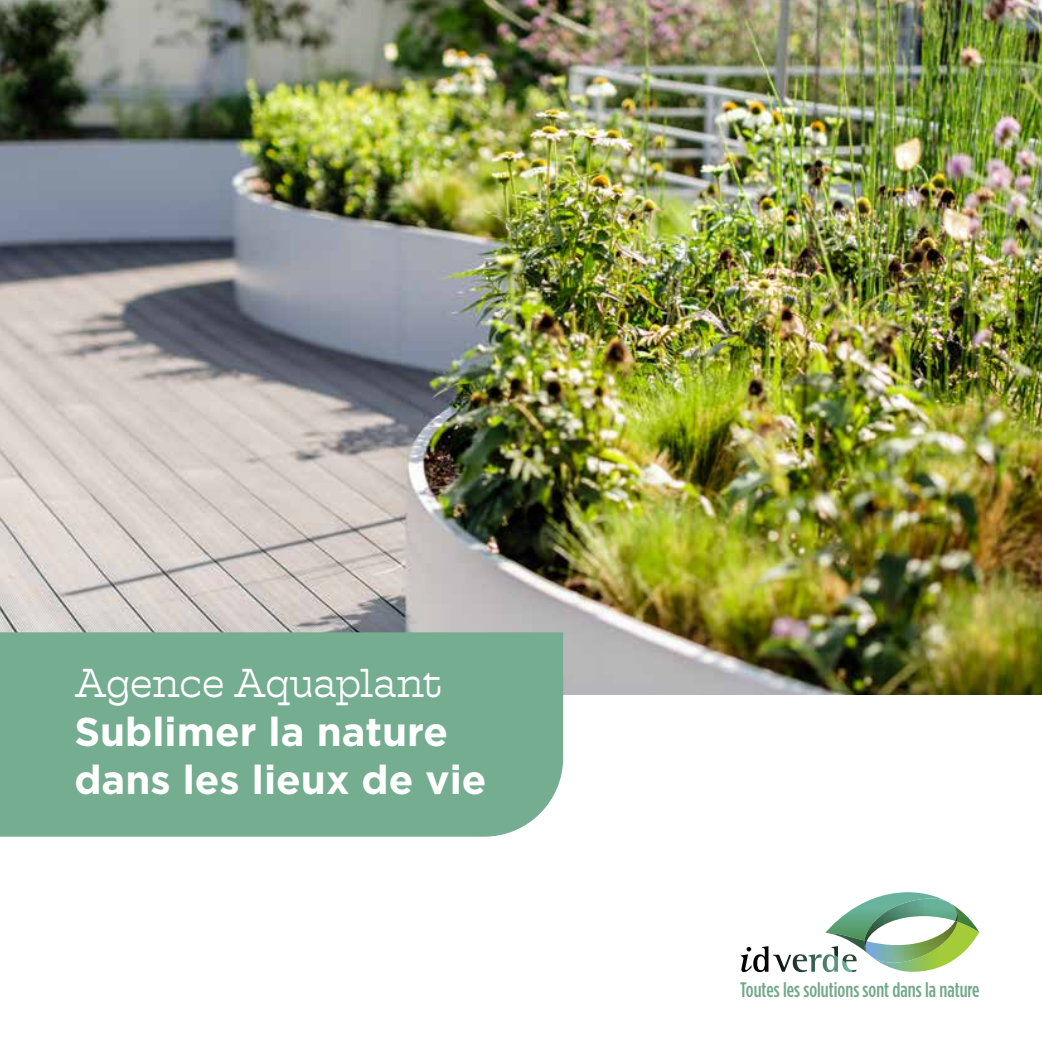
<style>
.page{position:relative;width:1042px;height:1042px;background:#fff}
.page>*{position:absolute;margin:0;border:0;box-sizing:border-box;transform-origin:0 0}
.t1{font:700 40.25px/48.3px "Gotham";color:#fff}
.t2{font:300 40.25px "Hatch";letter-spacing:-.01em;color:#fff}
.t3{font:500 21px "Gotham Condensed";color:#72a888}
</style>
<div class="page">
<img style="left:0;top:0;width:1042px;height:694px">
<div style="left:0;top:632px;width:563px;height:46px;background:#75ad91"></div>
<div style="left:0;top:678px;width:563px;height:158px;background:#75ad91"></div>
<svg style="left:741px;top:892px;width:238px;height:80px"></svg>
<h1 class="t2" style="left:74px;top:656px;width:369px">Agence Aquaplant</h1>
<h1 class="t1" style="left:74px;top:707px;width:413px">Sublimer la nature dans les lieux de vie</h1>
<p class="t3" style="left:740px;top:977px;width:241px">Toutes les solutions sont dans la nature</p>
</div>
